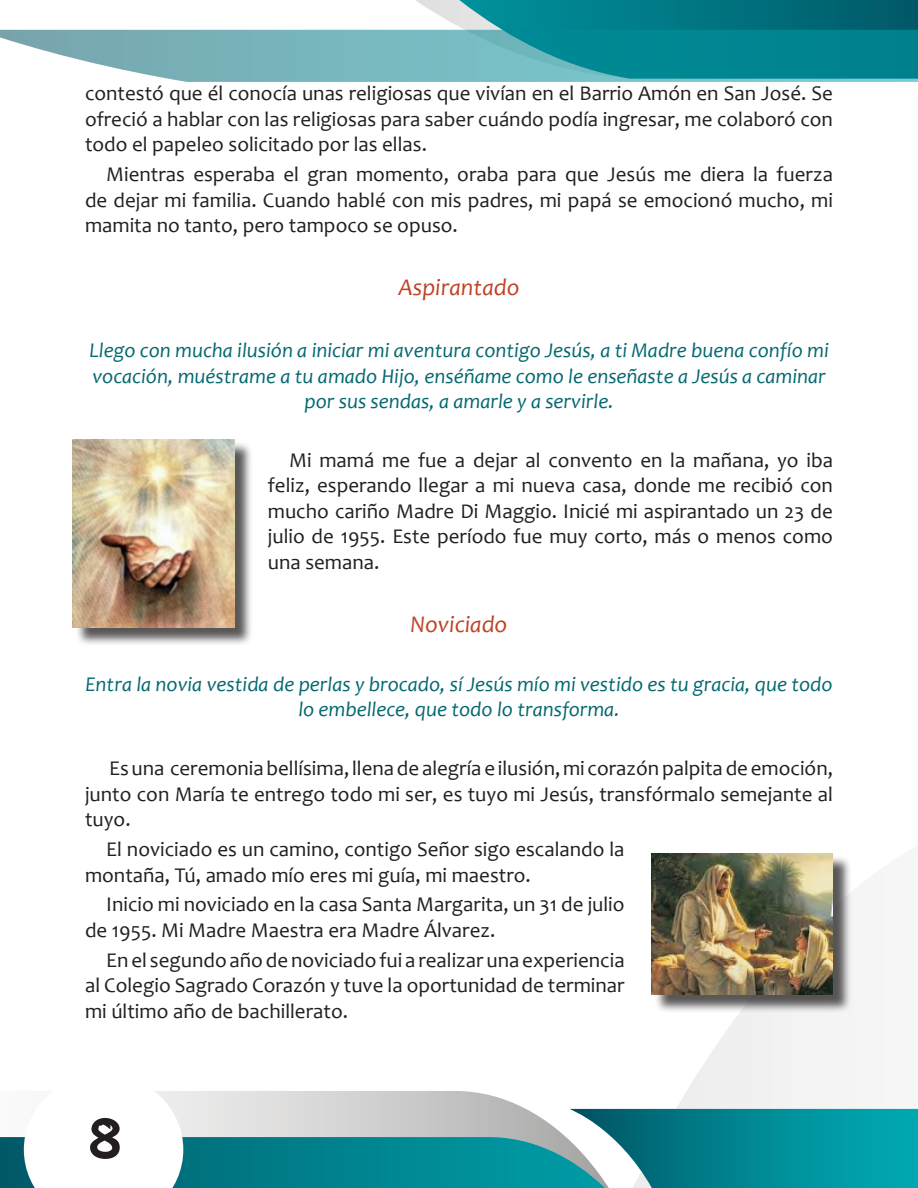
<style>
.page{position:relative;width:918px;height:1188px;background:#fff}
.page>*{position:absolute;margin:0;border:0;box-sizing:border-box;transform-origin:0 0}
.t1{font:700 54px "Waltograph UI";color:#231f20}
.t2{font:italic 24px "Candara";color:#bf4327}
.t3{font:21px/25.5px "Candara";color:#231f20;text-align:justify}
.Estilo_de_párrafo_2{font:italic 21px/25.2px "Candara";color:#056971;text-align:center}
</style>
<div class="page">
<svg style="left:651px;top:853px;width:210px;height:221px"></svg>
<svg style="left:0;top:0;width:918px;height:30px"></svg>
<svg style="left:0;top:30px;width:918px;height:52px;background:#55a9b1"></svg>
<svg style="left:0;top:1074px;width:918px;height:114px"></svg>
<div style="left:75px;top:441px;width:178px;height:205px;background:#231f20;opacity:.75"></div>
<img style="left:73px;top:439px;width:161px;height:188px">
<div style="left:654px;top:855px;width:198px;height:159px;background:#231f20;opacity:.75"></div>
<img style="left:652px;top:853px;width:181px;height:142px">
<p class="t3" style="left:85px;top:80px;width:749px">contestó que él conocía unas religiosas que vivían en el Barrio Amón en San José. Se ofreció a hablar con las religiosas para saber cuándo podía ingresar, me colaboró con todo el papeleo solicitado por las ellas.</p>
<p class="t3" style="left:85px;top:161px;width:749px;text-indent:21px">Mientras esperaba el gran momento, oraba para que Jesús me diera la fuerza de dejar mi familia. Cuando hablé con mis padres, mi papá se emocionó mucho, mi mamita no tanto, pero tampoco se opuso.</p>
<p class="t2" style="left:399px;top:272px;width:123px">Aspirantado</p>
<p class="Estilo_de_párrafo_2" style="left:89px;top:338px;width:741px">Llego con mucha ilusión a iniciar mi aventura contigo Jesús, a ti Madre buena confío mi vocación, muéstrame a tu amado Hijo, enséñame como le enseñaste a Jesús a caminar por sus sendas, a amarle y a servirle.</p>
<p class="t3" style="left:268px;top:447px;width:567px;text-indent:21px">Mi mamá me fue a dejar al convento en la mañana, yo iba feliz, esperando llegar a mi nueva casa, donde me recibió con mucho cariño Madre Di Maggio. Inicié mi aspirantado un 23 de julio de 1955. Este período fue muy corto, más o menos como una semana.</p>
<p class="t2" style="left:411px;top:609px;width:98px">Noviciado</p>
<p class="Estilo_de_párrafo_2" style="left:85px;top:671px;width:749px">Entra la novia vestida de perlas y brocado, sí Jesús mío mi vestido es tu gracia, que todo lo embellece, que todo lo transforma.</p>
<p class="t3" style="left:85px;top:756px;width:749px;text-indent:24px">Es una ceremonia bellísima, llena de alegría e ilusión, mi corazón palpita de emoción, junto con María te entrego todo mi ser, es tuyo mi Jesús, transfórmalo semejante al tuyo.</p>
<p class="t3" style="left:85px;top:836px;width:541px;text-indent:21px">El noviciado es un camino, contigo Señor sigo escalando la montaña, Tú, amado mío eres mi guía, mi maestro.</p>
<p class="t3" style="left:85px;top:892px;width:541px;text-indent:21px">Inicio mi noviciado en la casa Santa Margarita, un 31 de julio de 1955. Mi Madre Maestra era Madre Álvarez.</p>
<p class="t3" style="left:85px;top:947px;width:541px;text-indent:21px">En el segundo año de noviciado fui a realizar una experiencia al Colegio Sagrado Corazón y tuve la oportunidad de terminar mi último año de bachillerato.</p>
<h1 class="t1" style="left:86px;top:1108px;width:39px">8</h1>
</div>
